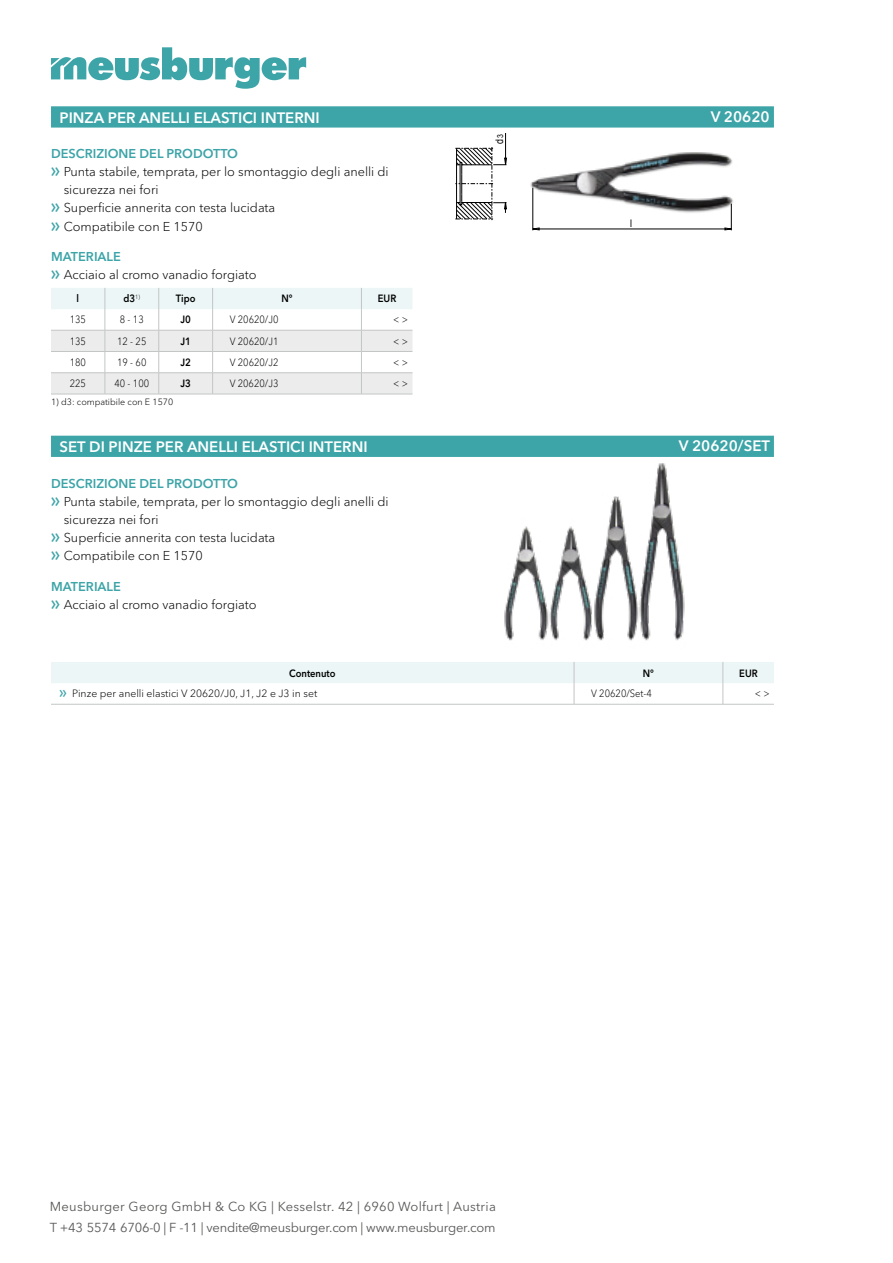
<style>
.page{position:relative;width:893px;height:1263px;background:#fff}
.page>*{position:absolute;margin:0;border:0;box-sizing:border-box;transform-origin:0 0}
.t1{font:600 15px "Avenir Next W1 G";color:#fff}
.t2{font:12.9px/20.7px "Avenir Next W1 G";letter-spacing:-.005em;color:#585857}
.t3{font:300 12.75px/18px "Avenir Next W1 G";color:#000}
.t4{font:600 12.75px "Avenir Next W1 G";color:#3da4a8}
.t5{font:300 10.5px "Avenir Next W1 G";color:#000;scale:.9 1}
.t6{font:300 10.5px "Avenir Next W1 G";color:#000}
.t7{font:600 10.5px "Avenir Next W1 G";color:#000;scale:.9 1}
.t8{font:10.5px "Arial";color:#000;scale:.85 1}
.t9{font:300 9px "Avenir Next W1 G";color:#000}
.s1{font-family:"Meusburger Sonderzeichen";font-weight:400;color:#3da4a8}
.s2{font-weight:600;color:#3da4a8}
.s3{font-size:8.25px}
</style>
<div class="page">
<svg style="left:51px;top:47px;width:255px;height:42px"></svg>
<svg style="left:51px;top:106px;width:723px;height:22px;background:#43a7aa"></svg>
<svg style="left:51px;top:288px;width:361px;height:106px"></svg>
<hr style="left:51px;top:394px;width:54px;height:1px;background:#c4c5c5">
<hr style="left:105px;top:394px;width:54px;height:1px;background:#c4c5c5">
<hr style="left:159px;top:394px;width:54px;height:1px;background:#c4c5c5">
<hr style="left:213px;top:394px;width:148px;height:1px;background:#c4c5c5">
<hr style="left:361px;top:394px;width:51px;height:1px;background:#c4c5c5">
<img style="left:530px;top:152px;width:203px;height:69px">
<hr style="left:533px;top:229px;width:198px;height:1px;background:#000">
<hr style="left:533px;top:188px;width:1px;height:42px;background:#000">
<svg style="left:725px;top:204px;width:7px;height:26px"></svg>
<hr style="left:505px;top:133px;width:1px;height:32px;background:#000">
<svg style="left:455px;top:147px;width:52px;height:73px"></svg>
<div style="left:51px;top:436px;width:723px;height:21px;background:#3da4a8"></div>
<img style="left:504px;top:463px;width:181px;height:178px">
<svg style="left:51px;top:662px;width:723px;height:42px"></svg>
<hr style="left:51px;top:704px;width:523px;height:1px;background:#c4c5c5">
<hr style="left:574px;top:704px;width:149px;height:1px;background:#c4c5c5">
<hr style="left:723px;top:704px;width:51px;height:1px;background:#c4c5c5">
<p class="t1" style="left:60px;top:108px;width:262px">PINZA PER ANELLI ELASTICI INTERNI</p>
<p class="t1" style="left:711px;top:108px;width:60px">V 20620</p>
<p class="t4" style="left:51px;top:146px;width:189px">DESCRIZIONE DEL PRODOTTO</p>
<p class="t3" style="left:51px;top:163px;width:339px"><span class="s1">f</span> Punta stabile, temprata, per lo smontaggio degli anelli di</p>
<p class="t3" style="left:64px;top:181px;width:96px">sicurezza nei fori</p>
<p class="t3" style="left:51px;top:199px;width:226px"><span class="s1">f</span> Superficie annerita con testa lucidata</p>
<p class="t3" style="left:51px;top:217px;width:153px"><span class="s1">f</span> Compatibile con E 1570</p>
<p class="t3" style="left:51px;top:248px;width:207px"><span class="s2">MATERIALE<br></span><span class="s1">f</span> Acciaio al cromo vanadio forgiato</p>
<p class="t7" style="left:77px;top:292px;width:4px">l</p>
<p class="t7" style="left:124px;top:292px;width:20px">d3<sup>1)</sup></p>
<p class="t7" style="left:176px;top:292px;width:23px">Tipo</p>
<p class="t7" style="left:281px;top:292px;width:14px">N°</p>
<p class="t7" style="left:378px;top:292px;width:22px">EUR</p>
<p class="t5" style="left:70px;top:313px;width:20px">135</p>
<p class="t5" style="left:120px;top:313px;width:28px">8 - 13</p>
<p class="t7" style="left:180px;top:313px;width:13px">J0</p>
<p class="t5" style="left:230px;top:313px;width:56px">V 20620/J0</p>
<p class="t5" style="left:393px;top:313px;width:18px">&lt; &gt;</p>
<p class="t5" style="left:70px;top:335px;width:20px">135</p>
<p class="t5" style="left:117px;top:335px;width:34px">12 - 25</p>
<p class="t7" style="left:180px;top:334px;width:13px">J1</p>
<p class="t5" style="left:230px;top:335px;width:56px">V 20620/J1</p>
<p class="t5" style="left:393px;top:335px;width:18px">&lt; &gt;</p>
<p class="t5" style="left:70px;top:356px;width:20px">180</p>
<p class="t5" style="left:117px;top:356px;width:34px">19 - 60</p>
<p class="t7" style="left:180px;top:356px;width:13px">J2</p>
<p class="t5" style="left:230px;top:356px;width:56px">V 20620/J2</p>
<p class="t5" style="left:393px;top:356px;width:18px">&lt; &gt;</p>
<p class="t5" style="left:70px;top:377px;width:20px">225</p>
<p class="t5" style="left:114px;top:377px;width:40px">40 - 100</p>
<p class="t7" style="left:180px;top:377px;width:13px">J3</p>
<p class="t5" style="left:230px;top:377px;width:56px">V 20620/J3</p>
<p class="t5" style="left:393px;top:377px;width:18px">&lt; &gt;</p>
<p class="t9" style="left:51px;top:397px;width:124px">1) d3: compatibile con E 1570</p>
<p class="t8" style="left:493px;top:144px;width:13px;rotate:-90deg">d<span class="s3">3</span></p>
<p class="t8" style="left:630px;top:216px;width:4px">l</p>
<p class="t1" style="left:60px;top:438px;width:310px">SET DI PINZE PER ANELLI ELASTICI INTERNI</p>
<p class="t1" style="left:679px;top:437px;width:93px">V 20620/SET</p>
<p class="t4" style="left:51px;top:476px;width:189px">DESCRIZIONE DEL PRODOTTO</p>
<p class="t3" style="left:51px;top:492px;width:339px"><span class="s1">f</span> Punta stabile, temprata, per lo smontaggio degli anelli di</p>
<p class="t3" style="left:64px;top:510px;width:96px">sicurezza nei fori</p>
<p class="t3" style="left:51px;top:528px;width:226px"><span class="s1">f</span> Superficie annerita con testa lucidata</p>
<p class="t3" style="left:51px;top:546px;width:153px"><span class="s1">f</span> Compatibile con E 1570</p>
<p class="t3" style="left:51px;top:577px;width:207px"><span class="s2">MATERIALE<br></span><span class="s1">f</span> Acciaio al cromo vanadio forgiato</p>
<p class="t7" style="left:289px;top:666px;width:53px">Contenuto</p>
<p class="t7" style="left:643px;top:666px;width:14px">N°</p>
<p class="t7" style="left:739px;top:666px;width:22px">EUR</p>
<p class="t6" style="left:60px;top:687px;width:259px"><span class="s1">f</span> Pinze per anelli elastici V 20620/J0, J1, J2 e J3 in set</p>
<p class="t5" style="left:591px;top:687px;width:69px">V 20620/Set-4</p>
<p class="t5" style="left:755px;top:687px;width:18px">&lt; &gt;</p>
<p class="t2" style="left:50px;top:1196px;width:448px">Meusburger Georg GmbH &amp; Co KG | Kesselstr. 42 | 6960 Wolfurt | Austria<br>T +43 5574 6706-0 | F -11 | vendite@meusburger.com | www.meusburger.com</p>
</div>
